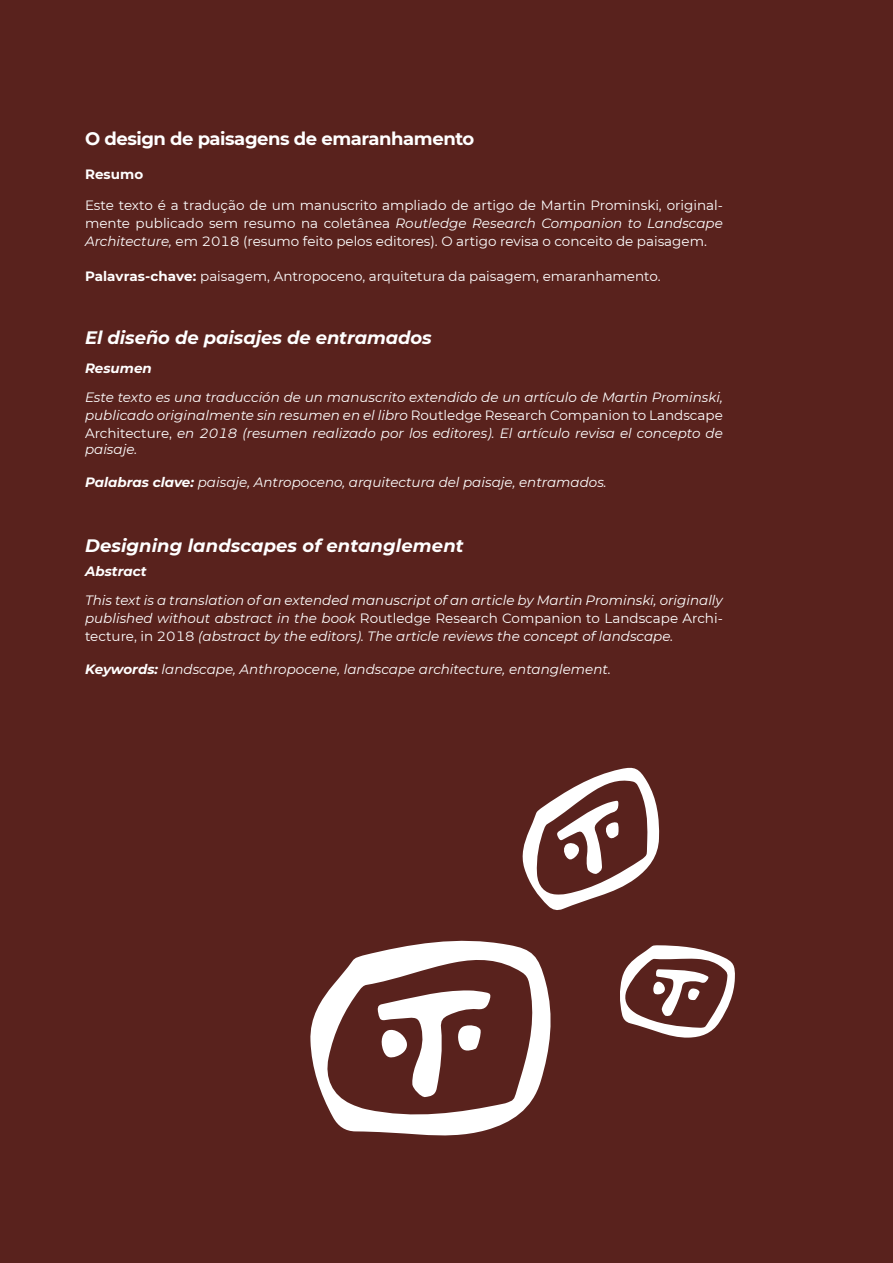
<style>
.page{position:relative;width:893px;height:1263px;background:#59221d}
.page>*{position:absolute;margin:0;border:0;box-sizing:border-box;transform-origin:0 0}
.t1{font:italic 700 18px "Montserrat";letter-spacing:.005em;color:#fff}
.t2{font:700 18px "Montserrat";letter-spacing:-.025em;color:#fff}
.t3{font:italic 13.5px/18px "Montserrat";color:#fff;text-align:justify}
.t4{font:13.5px/18px "Montserrat";color:#fff;text-align:justify}
.t5{font:italic 700 13.5px "Montserrat";color:#fff}
.t6{font:700 13.5px "Montserrat";letter-spacing:.005em;color:#fff}
.s1{font-style:italic}
.s2{font-weight:700}
.s3{font-style:normal}
</style>
<div class="page">
<svg style="left:522px;top:767px;width:138px;height:143px"></svg>
<svg style="left:310px;top:940px;width:241px;height:196px"></svg>
<svg style="left:377px;top:990px;width:114px;height:107px"></svg>
<svg style="left:620px;top:945px;width:115px;height:93px"></svg>
<h1 class="t2" style="left:85px;top:126px;width:391px">O design de paisagens de emaranhamento</h1>
<p class="t6" style="left:85px;top:164px;width:60px">Resumo</p>
<p class="t4" style="left:85px;top:195px;width:639px">Este texto é a tradução de um manuscrito ampliado de artigo de Martin Prominski, original&shy;mente publicado sem resumo na coletânea <span class="s1">Routledge Research Companion to Landscape Architecture,</span> em 2018 (resumo feito pelos editores). O artigo revisa o conceito de paisagem.</p>
<p class="t4" style="left:85px;top:266px;width:577px"><span class="s2">Palavras-chave:</span> paisagem, Antropoceno, arquitetura da paisagem, emaranhamento.</p>
<h1 class="t1" style="left:85px;top:325px;width:348px">El diseño de paisajes de entramados</h1>
<p class="t5" style="left:85px;top:358px;width:68px">Resumen</p>
<p class="t3" style="left:85px;top:388px;width:639px">Este texto es una traducción de un manuscrito extendido de un artículo de Martin Prominski, publicado originalmente sin resumen en el libro <span class="s3">Routledge Research Companion to Landscape Architecture,</span> en 2018 (resumen realizado por los editores). El artículo revisa el concepto de</p>
<p class="t3" style="left:85px;top:440px;width:54px">paisaje.</p>
<p class="t3" style="left:85px;top:473px;width:523px"><span class="s2">Palabras clave:</span> paisaje, Antropoceno, arquitectura del paisaje, entramados.</p>
<h1 class="t1" style="left:85px;top:532px;width:380px">Designing landscapes of entanglement</h1>
<p class="t5" style="left:85px;top:562px;width:63px">Abstract</p>
<p class="t3" style="left:85px;top:591px;width:639px">This text is a translation of an extended manuscript of an article by Martin Prominski, originally published without abstract in the book <span class="s3">Routledge Research Companion to Landscape Archi&shy;tecture, in 2018</span> (abstract by the editors). The article reviews the concept of landscape.</p>
<p class="t3" style="left:85px;top:660px;width:527px"><span class="s2">Keywords:</span> landscape, Anthropocene, landscape architecture, entanglement.</p>
</div>
